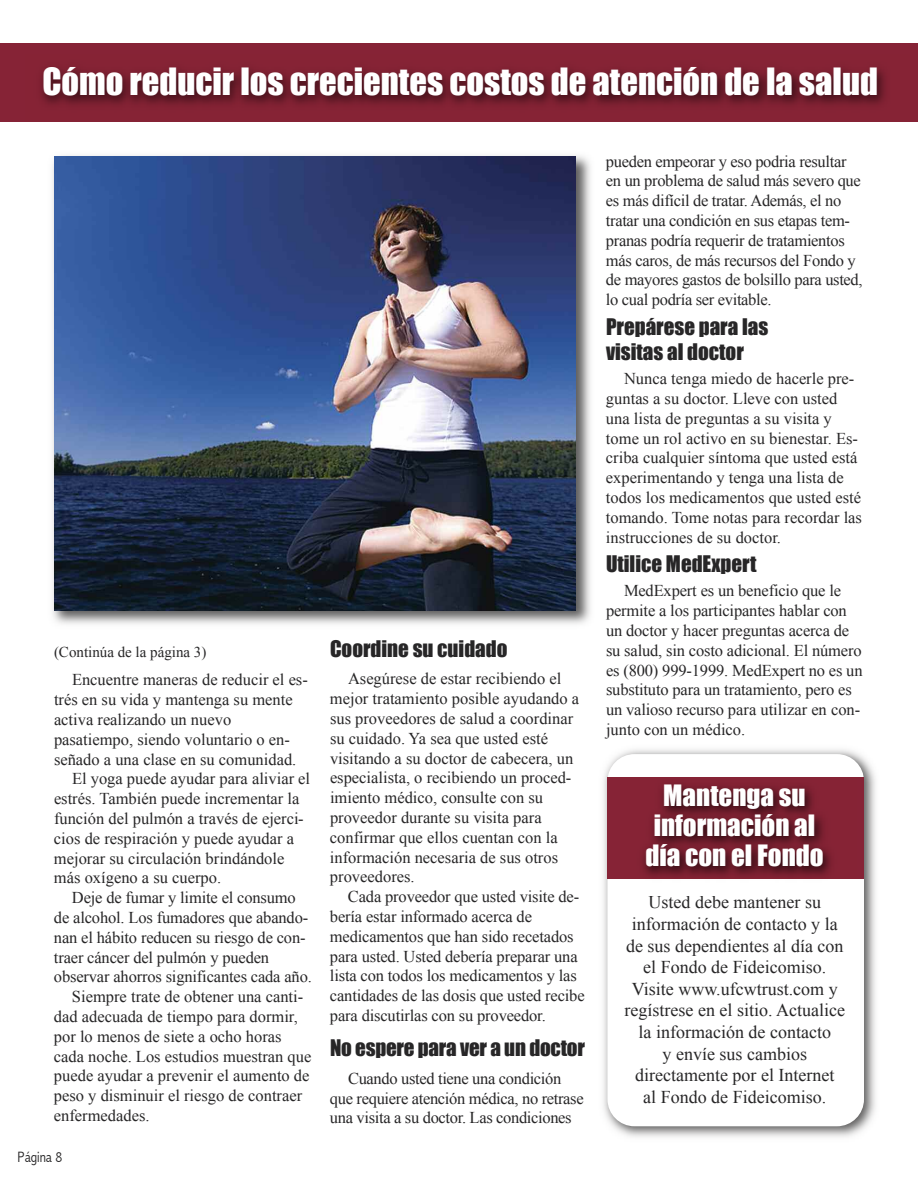
<style>
.page{position:relative;width:918px;height:1188px;background:#fff}
.page>*{position:absolute;margin:0;border:0;box-sizing:border-box;transform-origin:0 0}
.t1{font:34.5px "Impact";color:#fff}
.t2{font:27px/30px "Impact";color:#fff;text-align:center}
.t3{font:21px/25.2px "Impact";color:#272627}
.t4{font:18px/21.6px "Times New Roman";color:#272627;text-align:center}
.t5{font:16.5px/19.8px "Times New Roman";color:#272627}
.t6{font:16.5px/19.8px "Times New Roman";letter-spacing:-.02em;color:#272627}
.t7{font:15px "Times New Roman";color:#272627}
.t8{font:300 condensed 15px "Abadi";color:#272627}
</style>
<div class="page">
<svg style="left:0;top:43px;width:918px;height:79px;background:#771f2f"></svg>
<img style="left:52px;top:155px;width:539px;height:469px">
<img style="left:54px;top:157px;width:522px;height:453px">
<img style="left:603px;top:749px;width:273px;height:388px">
<div style="left:608px;top:754px;width:256px;height:372px;background:#fff;border-radius:27px"></div>
<div style="left:608px;top:777px;width:256px;height:101px;background:#862336"></div>
<img style="left:621px;top:784px;width:235px;height:95px">
<h1 class="t1" style="left:42px;top:60px;width:837px">Cómo reducir los crecientes costos de atención de la salud</h1>
<p class="t7" style="left:54px;top:643px;width:154px">(Continúa de la página 3)</p>
<p class="t5" style="left:72px;top:670px;width:237px">Encuentre maneras de reducir el es-</p>
<p class="t5" style="left:54px;top:690px;width:240px">trés en su vida y mantenga su mente</p>
<p class="t5" style="left:54px;top:710px;width:179px">activa realizando un nuevo</p>
<p class="t5" style="left:54px;top:729px;width:237px">pasatiempo, siendo voluntario o en-</p>
<p class="t5" style="left:54px;top:749px;width:244px">señado a una clase en su comunidad.</p>
<p class="t5" style="left:72px;top:769px;width:240px">El yoga puede ayudar para aliviar el</p>
<p class="t5" style="left:54px;top:789px;width:247px">estrés. También puede incrementar la</p>
<p class="t5" style="left:54px;top:809px;width:251px">función del pulmón a través de ejerci-</p>
<p class="t5" style="left:54px;top:828px;width:242px">cios de respiración y puede ayudar a</p>
<p class="t5" style="left:54px;top:848px;width:232px">mejorar su circulación brindándole</p>
<p class="t5" style="left:54px;top:868px;width:169px">más oxígeno a su cuerpo.</p>
<p class="t5" style="left:72px;top:888px;width:225px">Deje de fumar y limite el consumo</p>
<p class="t5" style="left:54px;top:908px;width:256px">de alcohol. Los fumadores que abando-</p>
<p class="t5" style="left:54px;top:927px;width:253px">nan el hábito reducen su riesgo de con-</p>
<p class="t5" style="left:54px;top:947px;width:217px">traer cáncer del pulmón y pueden</p>
<p class="t5" style="left:54px;top:967px;width:259px">observar ahorros significantes cada año.</p>
<p class="t5" style="left:72px;top:987px;width:233px">Siempre trate de obtener una canti-</p>
<p class="t5" style="left:54px;top:1007px;width:245px">dad adecuada de tiempo para dormir,</p>
<p class="t5" style="left:54px;top:1026px;width:229px">por lo menos de siete a ocho horas</p>
<p class="t5" style="left:54px;top:1046px;width:259px">cada noche. Los estudios muestran que</p>
<p class="t5" style="left:54px;top:1066px;width:257px">puede ayudar a prevenir el aumento de</p>
<p class="t5" style="left:54px;top:1086px;width:250px">peso y disminuir el riesgo de contraer</p>
<p class="t5" style="left:54px;top:1106px;width:97px">enfermedades.</p>
<p class="t8" style="left:18px;top:1149px;width:46px">Página 8</p>
<p class="t3" style="left:330px;top:636px;width:179px">Coordine su cuidado</p>
<p class="t5" style="left:330px;top:669px;width:251px;text-indent:18px">Asegúrese de estar recibiendo el mejor tratamiento posible ayudando a sus proveedores de salud a coordinar su cuidado. Ya sea que usted esté visitando a su doctor de cabecera, un especialista, o recibiendo un proced&shy;imiento médico, consulte con su proveedor durante su visita para confirmar que ellos cuentan con la información necesaria de sus otros proveedores.</p>
<p class="t5" style="left:330px;top:887px;width:256px;text-indent:18px">Cada proveedor que usted visite de&shy;bería estar informado acerca de medicamentos que han sido recetados para usted. Usted debería preparar una lista con todos los medicamentos y las cantidades de las dosis que usted recibe para discutirlas con su proveedor.</p>
<p class="t3" style="left:330px;top:1035px;width:256px">No espere para ver a un doctor</p>
<p class="t6" style="left:330px;top:1068px;width:255px;text-indent:18px">Cuando usted tiene una condición que requiere atención médica, no retrase una visita a su doctor. Las condiciones</p>
<p class="t6" style="left:606px;top:151px;width:258px">pueden empeorar y eso podria resultar en un problema de salud más severo que es más difícil de tratar. Además, el no tratar una condición en sus etapas tem&shy;pranas podría requerir de tratamientos más caros, de más recursos del Fondo y de mayores gastos de bolsillo para usted, lo cual podría ser evitable.</p>
<p class="t3" style="left:606px;top:314px;width:164px">Prepárese para las visitas al doctor</p>
<p class="t5" style="left:606px;top:369px;width:258px;text-indent:18px">Nunca tenga miedo de hacerle pre&shy;guntas a su doctor. Lleve con usted una lista de preguntas a su visita y tome un rol activo en su bienestar. Es&shy;criba cualquier síntoma que usted está experimentando y tenga una lista de todos los medicamentos que usted esté tomando. Tome notas para recordar las instrucciones de su doctor.</p>
<p class="t3" style="left:606px;top:551px;width:152px">Utilice MedExpert</p>
<p class="t5" style="left:606px;top:581px;width:258px;text-indent:18px">MedExpert es un beneficio que le permite a los participantes hablar con un doctor y hacer preguntas acerca de su salud, sin costo adicional. El número es (800) 999-1999. MedExpert no es un substituto para un tratamiento, pero es un valioso recurso para utilizar en con&shy;junto con un médico.</p>
<h2 class="t2" style="left:645px;top:780px;width:180px">Mantenga su información al día con el Fondo</h2>
<p class="t4" style="left:625px;top:891px;width:222px">Usted debe mantener su información de contacto y la de sus dependientes al día con el Fondo de Fideicomiso.<br>Visite www.ufcwtrust.com y regístrese en el sitio. Actualice la información de contacto<br>y envíe sus cambios directamente por el Internet<br>al Fondo de Fideicomiso.</p>
</div>
